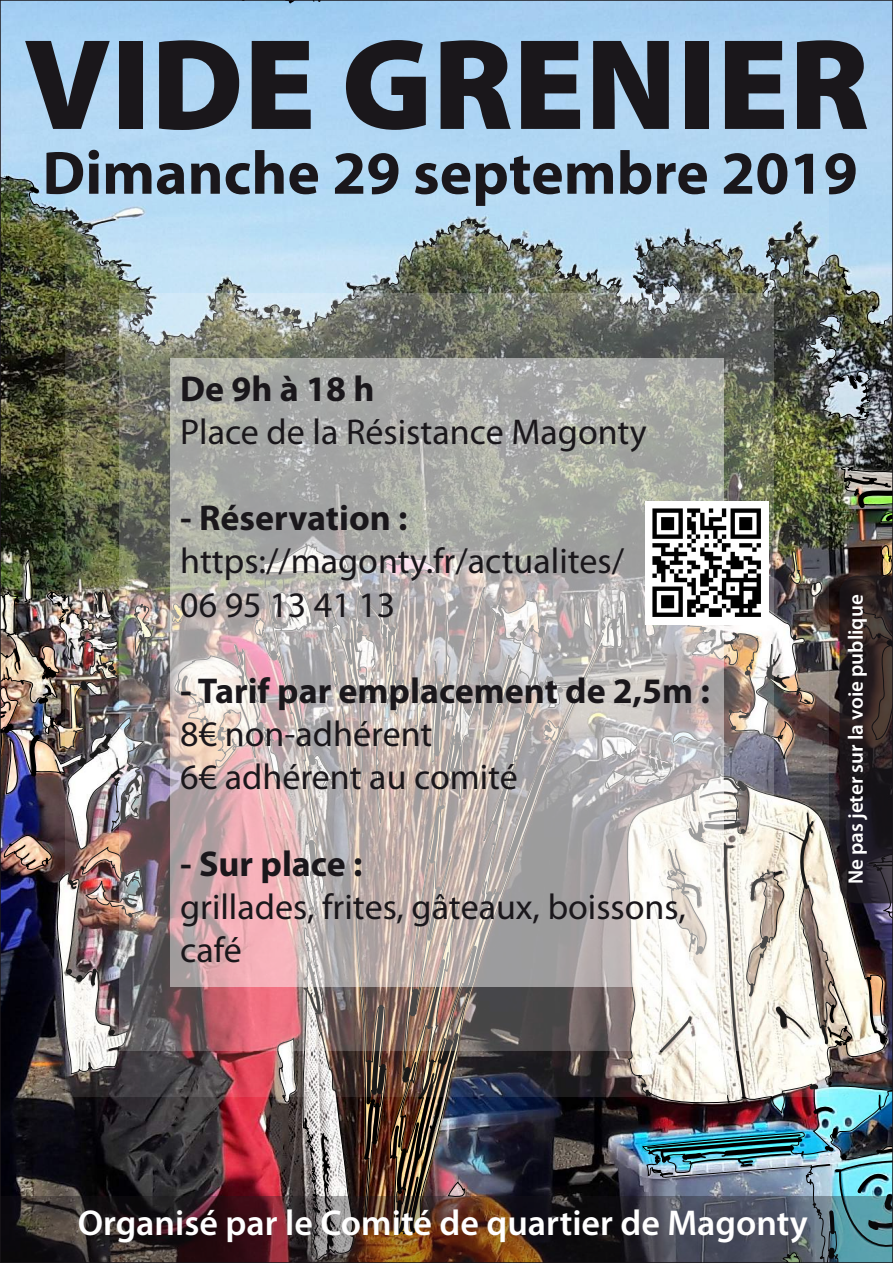
<style>
.page{position:relative;width:893px;height:1263px;background:#fff}
.page>*{position:absolute;margin:0;border:0;box-sizing:border-box;transform-origin:0 0}
.t1{font:900 130.5px "Myriad Pro";color:#1a171b}
.t2{font:700 61.5px "Myriad";color:#1a171b}
.t3{font:36px/43.2px "Myriad Pro";color:#1a171b}
.t4{font:700 36px "Myriad Pro";color:#1a171b}
.t5{font:600 36px "Myriad Pro";color:#fff}
.t6{font:600 21px "Myriad Pro";color:#fff}
</style>
<div class="page">
<img style="left:0;top:0;width:893px;height:1263px">
<img style="left:645px;top:502px;width:123px;height:123px">
<h1 class="t1" style="left:24px;top:11px;width:847px">VIDE GRENIER</h1>
<h2 class="t2" style="left:42px;top:141px;width:817px">Dimanche 29 septembre 2019</h2>
<p class="t4" style="left:180px;top:365px;width:196px">De 9h à 18 h</p>
<p class="t3" style="left:180px;top:410px;width:468px">Place de la Résistance Magonty</p>
<p class="t4" style="left:180px;top:495px;width:229px">- Réservation :</p>
<p class="t3" style="left:180px;top:539px;width:445px">https://magonty.fr/actualites/<br>06 95 13 41 13</p>
<p class="t4" style="left:180px;top:667px;width:531px">- Tarif par emplacement de 2,5m :</p>
<p class="t3" style="left:180px;top:712px;width:339px">8€ non-adhérent<br>6€ adhérent au comité</p>
<p class="t4" style="left:180px;top:840px;width:184px">- Sur place :</p>
<p class="t3" style="left:180px;top:885px;width:507px">grillades, frites, gâteaux, boissons, café</p>
<p class="t6" style="left:842px;top:884px;width:291px;rotate:-90deg">Ne pas jeter sur la voie publique</p>
<p class="t5" style="left:78px;top:1200px;width:732px">Organisé par le Comité de quartier de Magonty</p>
</div>
